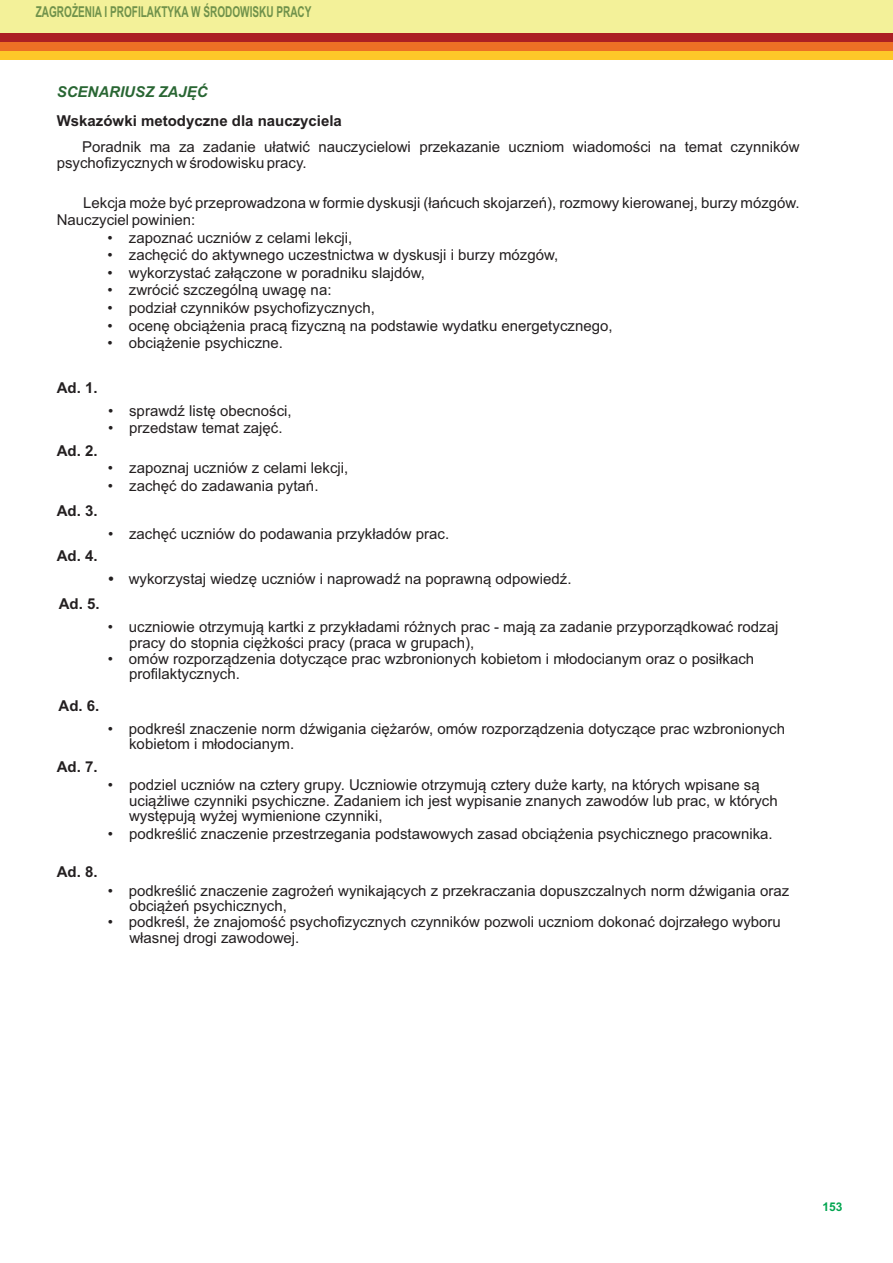
<style>
.page{position:relative;width:893px;height:1263px;background:#fff}
.page>*{position:absolute;margin:0;border:0;box-sizing:border-box;transform-origin:0 0}
.t1{font:15px/15.9px "Arial";color:#231f20}
.t2{font:700 15px "Arial";color:#231f20}
.t3{font:700 15px "Arial Narrow";color:#70924b;scale:.82 1}
.t4{font:italic 700 15px "Arial";color:#296633}
.t5{font:700 12px "Arial";color:#00a54f}
.s1{font-weight:700}
</style>
<div class="page">
<div style="left:0;top:0;width:893px;height:35px;background:#f3f199"></div>
<div style="left:0;top:51px;width:893px;height:9px;background:#fec829"></div>
<div style="left:0;top:42px;width:893px;height:9px;background:#ed7025"></div>
<div style="left:0;top:33px;width:893px;height:9px;background:#ab2023"></div>
<p class="t3" style="left:36px;top:6px;width:338px">ZAGROŻENIA I PROFILAKTYKA W ŚRODOWISKU PRACY</p>
<p class="t4" style="left:57px;top:86px;width:152px">SCENARIUSZ ZAJĘĆ</p>
<p class="t2" style="left:57px;top:115px;width:287px">Wskazówki metodyczne dla nauczyciela</p>
<p class="t1" style="left:57px;top:141px;width:744px;text-indent:25px">Poradnik ma za zadanie ułatwić nauczycielowi przekazanie uczniom wiadomości na temat czynników psychofizycznych w środowisku pracy.</p>
<p class="t1" style="left:57px;top:195px;width:744px;line-height:17.4px;text-indent:26px">Lekcja może być przeprowadzona w formie dyskusji (łańcuch skojarzeń), rozmowy kierowanej, burzy mózgów.<br>Nauczyciel powinien:</p>
<p class="t1" style="left:108px;top:231px;width:246px">• zapoznać uczniów z celami lekcji,</p>
<p class="t1" style="left:108px;top:248px;width:452px">• zachęcić do aktywnego uczestnictwa w dyskusji i burzy mózgów,</p>
<p class="t1" style="left:108px;top:266px;width:319px">• wykorzystać załączone w poradniku slajdów,</p>
<p class="t1" style="left:108px;top:283px;width:225px">• zwrócić szczególną uwagę na:</p>
<p class="t1" style="left:108px;top:301px;width:269px">• podział czynników psychofizycznych,</p>
<p class="t1" style="left:108px;top:319px;width:506px">• ocenę obciążenia pracą fizyczną na podstawie wydatku energetycznego,</p>
<p class="t1" style="left:108px;top:337px;width:177px">• obciążenie psychiczne.</p>
<p class="t2" style="left:57px;top:382px;width:42px">Ad. 1.</p>
<p class="t1" style="left:108px;top:404px;width:185px">• sprawdź listę obecności,</p>
<p class="t1" style="left:108px;top:421px;width:176px">• przedstaw temat zajęć.</p>
<p class="t2" style="left:57px;top:445px;width:42px">Ad. 2.</p>
<p class="t1" style="left:108px;top:461px;width:242px">• zapoznaj uczniów z celami lekcji,</p>
<p class="t1" style="left:108px;top:479px;width:212px">• zachęć do zadawania pytań.</p>
<p class="t2" style="left:57px;top:505px;width:42px">Ad. 3.</p>
<p class="t1" style="left:108px;top:527px;width:343px">• zachęć uczniów do podawania przykładów prac.</p>
<p class="t2" style="left:57px;top:550px;width:42px">Ad. 4.</p>
<p class="t1" style="left:108px;top:572px;width:465px"><span class="s1">•</span> wykorzystaj wiedzę uczniów i naprowadź na poprawną odpowiedź.</p>
<p class="t2" style="left:59px;top:598px;width:42px">Ad. 5.</p>
<p class="t1" style="left:129px;top:620px;width:651px;text-indent:-21px">• uczniowie otrzymują kartki z przykładami różnych prac - mają za zadanie przyporządkować rodzaj pracy do stopnia ciężkości pracy (praca w grupach),</p>
<p class="t1" style="left:129px;top:652px;width:627px;text-indent:-21px">• omów rozporządzenia dotyczące prac wzbronionych kobietom i młodocianym oraz o posiłkach profilaktycznych.</p>
<p class="t2" style="left:59px;top:700px;width:42px">Ad. 6.</p>
<p class="t1" style="left:129px;top:722px;width:657px;text-indent:-21px">• podkreśl znaczenie norm dźwigania ciężarów, omów rozporządzenia dotyczące prac wzbronionych kobietom i młodocianym.</p>
<p class="t2" style="left:57px;top:761px;width:42px">Ad. 7.</p>
<p class="t1" style="left:129px;top:778px;width:650px;text-indent:-21px">• podziel uczniów na cztery grupy. Uczniowie otrzymują cztery duże karty, na których wpisane są uciążliwe czynniki psychiczne. Zadaniem ich jest wypisanie znanych zawodów lub prac, w których występują wyżej wymienione czynniki,</p>
<p class="t1" style="left:108px;top:827px;width:666px">• podkreślić znaczenie przestrzegania podstawowych zasad obciążenia psychicznego pracownika.</p>
<p class="t2" style="left:57px;top:866px;width:42px">Ad. 8.</p>
<p class="t1" style="left:129px;top:884px;width:661px;text-indent:-22px">• podkreślić znaczenie zagrożeń wynikających z przekraczania dopuszczalnych norm dźwigania oraz obciążeń psychicznych,</p>
<p class="t1" style="left:129px;top:915px;width:653px;text-indent:-22px">• podkreśl, że znajomość psychofizycznych czynników pozwoli uczniom dokonać dojrzałego wyboru własnej drogi zawodowej.</p>
<p class="t5" style="left:822px;top:1202px;width:22px">153</p>
</div>
